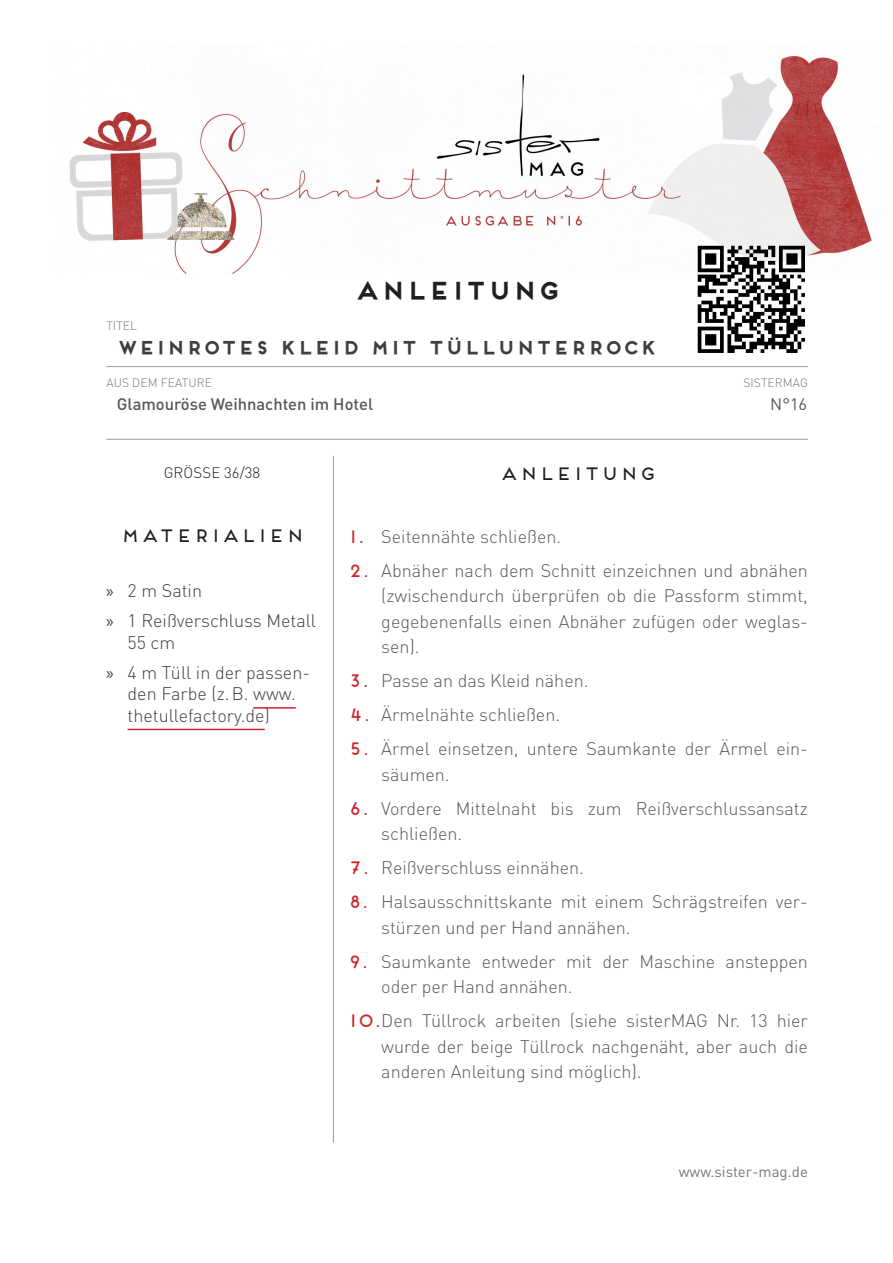
<style>
.page{position:relative;width:893px;height:1263px;background:#fff}
.page>*{position:absolute;margin:0;border:0;box-sizing:border-box;transform-origin:0 0}
.t1{font:700 23.7px "Frontage";letter-spacing:-.005em;color:#231f20}
.t2{font:300 18px/25.5px "DIN Pro";color:#57585a}
.t3{font:300 18px/30.2px "DIN Pro";color:#3e3e3f}
.t4{font:700 18px "Frontage";color:#3e3e3f}
.t5{font:18px "Frontage";color:#231f20}
.t6{font:500 16.5px "DIN Pro";color:#57585a}
.t7{font:16.5px "DIN Pro";color:#57585a}
.t8{font:15px "DIN Pro";color:#76787b}
.t9{font:300 15px "DIN Pro";letter-spacing:.01em;color:#231f20}
.t10{font:300 12px "DIN Pro";letter-spacing:.01em;color:#76787b}
.s1{font-family:"Myriad Pro";font-weight:400}
.s2{font-family:"Frontage";font-weight:400;color:#d1232a}
</style>
<div class="page">
<img style="left:69px;top:56px;width:803px;height:217px">
<hr style="left:106px;top:366px;width:702px;height:1px;background:#9d9fa2">
<hr style="left:106px;top:439px;width:702px;height:1px;background:#9d9fa2">
<hr style="left:333px;top:456px;width:1px;height:687px;background:#9d9fa2">
<img style="left:694px;top:242px;width:114px;height:111px">
<hr style="left:253px;top:707px;width:43px;height:2px;background:#d02328">
<hr style="left:128px;top:729px;width:137px;height:1px;background:#d02328">
<p class="t10" style="left:106px;top:318px;width:32px">TITEL</p>
<h1 class="t1" style="left:354px;top:276px;width:208px">ANLEITUNG</h1>
<p class="t4" style="left:117px;top:337px;width:541px">WEINROTES KLEID MIT TÜLLUNTERROCK</p>
<p class="t10" style="left:106px;top:375px;width:107px">AUS DEM FEATURE</p>
<p class="t10" style="left:743px;top:375px;width:66px">SISTERMAG</p>
<p class="t6" style="left:117px;top:393px;width:258px">Glamouröse Weihnachten im Hotel</p>
<p class="t7" style="left:770px;top:393px;width:38px">N°16</p>
<p class="t9" style="left:164px;top:462px;width:98px">GRÖSSE 36/38</p>
<p class="t5" style="left:119px;top:525px;width:186px">MATERIALIEN</p>
<p class="t3" style="left:106px;top:575px;width:211px"><span class="s1">»</span> 2 m Satin<br><span class="s1">»</span> 1 Reißverschluss Metall</p>
<p class="t3" style="left:106px;top:626px;width:205px;text-indent:21px">55 cm<br><span class="s1">»</span> 4 m Tüll in der passen-</p>
<p class="t3" style="left:128px;top:682px;width:170px;line-height:21.6px">den Farbe (z. B. www. thetullefactory.de)</p>
<p class="t5" style="left:499px;top:463px;width:159px">ANLEITUNG</p>
<p class="t2" style="left:347px;top:523px;width:215px"><span class="s2">1.</span> Seitennähte schließen.</p>
<p class="t2" style="left:381px;top:557px;width:428px;text-align:justify;text-indent:-34px"><span class="s2">2.</span> Abnäher nach dem Schnitt einzeichnen und abnähen (zwischendurch überprüfen ob die Passform stimmt, gegebenenfalls einen Abnäher zufügen oder weglas&shy;sen).</p>
<p class="t2" style="left:347px;top:667px;width:243px"><span class="s2">3.</span> Passe an das Kleid nähen.</p>
<p class="t2" style="left:347px;top:701px;width:214px"><span class="s2">4.</span> Ärmelnähte schließen.</p>
<p class="t2" style="left:381px;top:735px;width:428px;text-indent:-34px"><span class="s2">5.</span> Ärmel einsetzen, untere Saumkante der Ärmel ein&shy;säumen.</p>
<p class="t2" style="left:381px;top:795px;width:428px;text-indent:-34px"><span class="s2">6.</span> Vordere Mittelnaht bis zum Reißverschlussansatz schließen.</p>
<p class="t2" style="left:347px;top:854px;width:238px"><span class="s2">7.</span> Reißverschluss einnähen.</p>
<p class="t2" style="left:381px;top:888px;width:428px;text-indent:-34px"><span class="s2">8.</span> Halsausschnittskante mit einem Schrägstreifen ver&shy;stürzen und per Hand annähen.</p>
<p class="t2" style="left:381px;top:948px;width:428px;text-indent:-34px"><span class="s2">9.</span> Saumkante entweder mit der Maschine ansteppen oder per Hand annähen.</p>
<p class="t2" style="left:381px;top:1007px;width:428px;text-align:justify;text-indent:-34px"><span class="s2">10.</span> Den Tüllrock arbeiten (siehe sisterMAG Nr. 13 hier wurde der beige Tüllrock nachgenäht, aber auch die anderen Anleitung sind möglich).</p>
<p class="t8" style="left:679px;top:1161px;width:131px">www.sister-mag.de</p>
</div>
